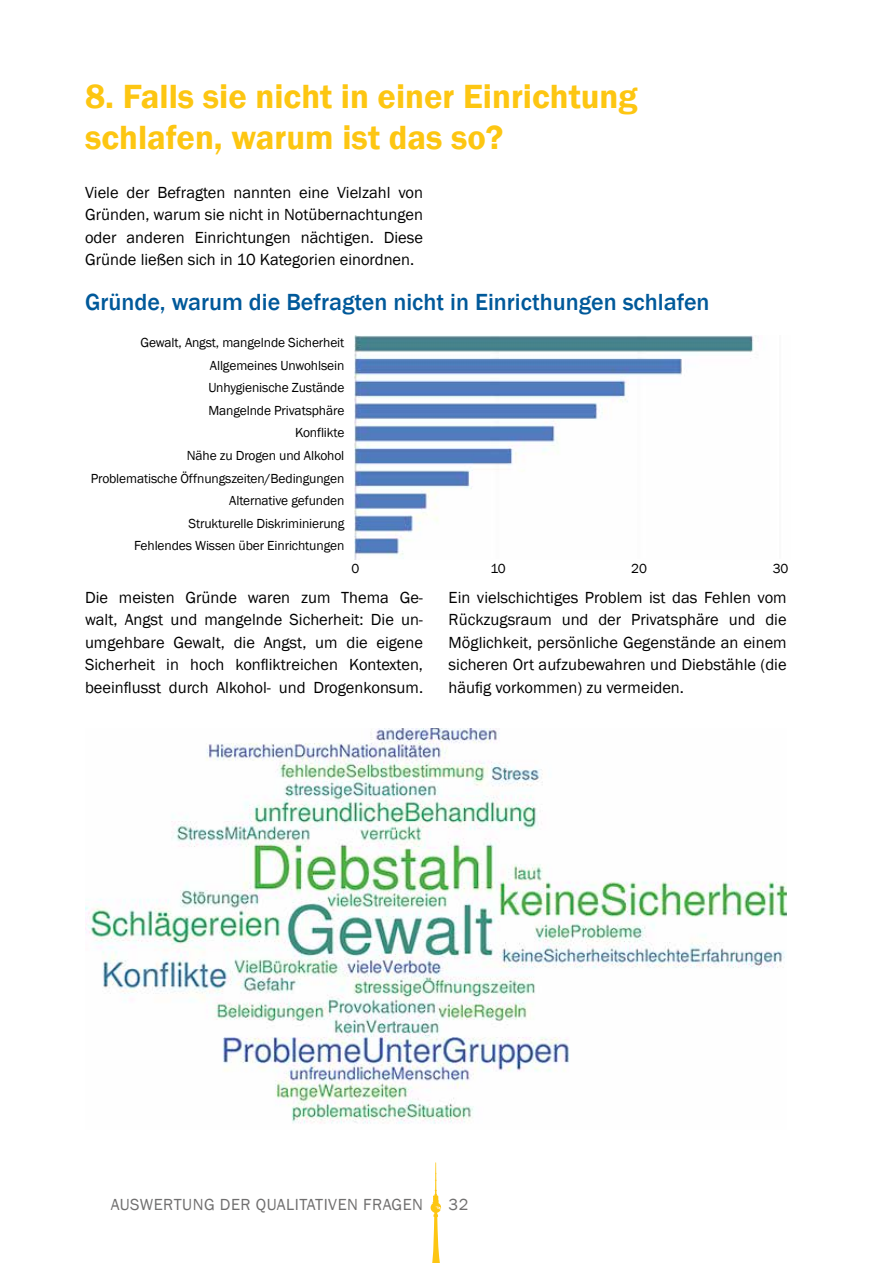
<style>
.page{position:relative;width:893px;height:1263px;background:#fff}
.page>*{position:absolute;margin:0;border:0;box-sizing:border-box;transform-origin:0 0}
.t1{font:600 34.5px/41.4px "Franklin Gothic";color:#fdc612}
.t2{font:500 24px "Franklin Gothic";color:#00599a}
.t3{font:16.5px/22.5px "Franklin Gothic";color:#000;text-align:justify}
.t4{font:16.5px "Franklin Gothic";letter-spacing:.03em;color:#706f6f}
.t5{font:13.5px/22.5px "Franklin Gothic";letter-spacing:-.01em;color:#000;text-align:right}
</style>
<div class="page">
<svg style="left:430px;top:1162px;width:11px;height:101px"></svg>
<img style="left:85px;top:728px;width:702px;height:396px">
<img style="left:354px;top:335px;width:402px;height:225px">
<h1 class="t1" style="left:85px;top:76px;width:554px">8. Falls sie nicht in einer Einrichtung schlafen, warum ist das so?</h1>
<p class="t3" style="left:85px;top:181px;width:340px">Viele der Befragten nannten eine Vielzahl von Gründen, warum sie nicht in Notübernachtungen oder anderen Einrichtungen nächtigen. Diese Gründe ließen sich in 10 Kategorien einordnen.</p>
<h2 class="t2" style="left:85px;top:287px;width:626px">Gründe, warum die Befragten nicht in Einricthungen schlafen</h2>
<p class="t5" style="left:91px;top:332px;width:255px">Gewalt, Angst, mangelnde Sicherheit<br>Allgemeines Unwohlsein<br>Unhygienische Zustände<br>Mangelnde Privatsphäre<br>Konflikte<br>Nähe zu Drogen und Alkohol<br>Problematische Öffnungszeiten/Bedingungen<br>Alternative gefunden<br>Strukturelle Diskriminierung<br>Fehlendes Wissen über Einrichtungen</p>
<p class="t5" style="left:351px;top:557px;width:9px">0</p>
<p class="t5" style="left:490px;top:557px;width:17px">10</p>
<p class="t5" style="left:631px;top:557px;width:17px">20</p>
<p class="t5" style="left:773px;top:557px;width:17px">30</p>
<p class="t3" style="left:85px;top:586px;width:340px">Die meisten Gründe waren zum Thema Ge&shy;walt, Angst und mangelnde Sicherheit: Die un&shy;umgehbare Gewalt, die Angst, um die eigene Sicherheit in hoch konfliktreichen Kontexten, beeinflusst durch Alkohol- und Drogenkonsum.</p>
<p class="t3" style="left:449px;top:586px;width:340px">Ein vielschichtiges Problem ist das Fehlen vom Rückzugsraum und der Privatsphäre und die Möglichkeit, persönliche Gegenstände an einem sicheren Ort aufzubewahren und Diebstähle (die häufig vorkommen) zu vermeiden.</p>
<p class="t4" style="left:111px;top:1194px;width:314px">Auswertung der qualitativen Frag en</p>
<p class="t4" style="left:449px;top:1194px;width:21px">32</p>
</div>
